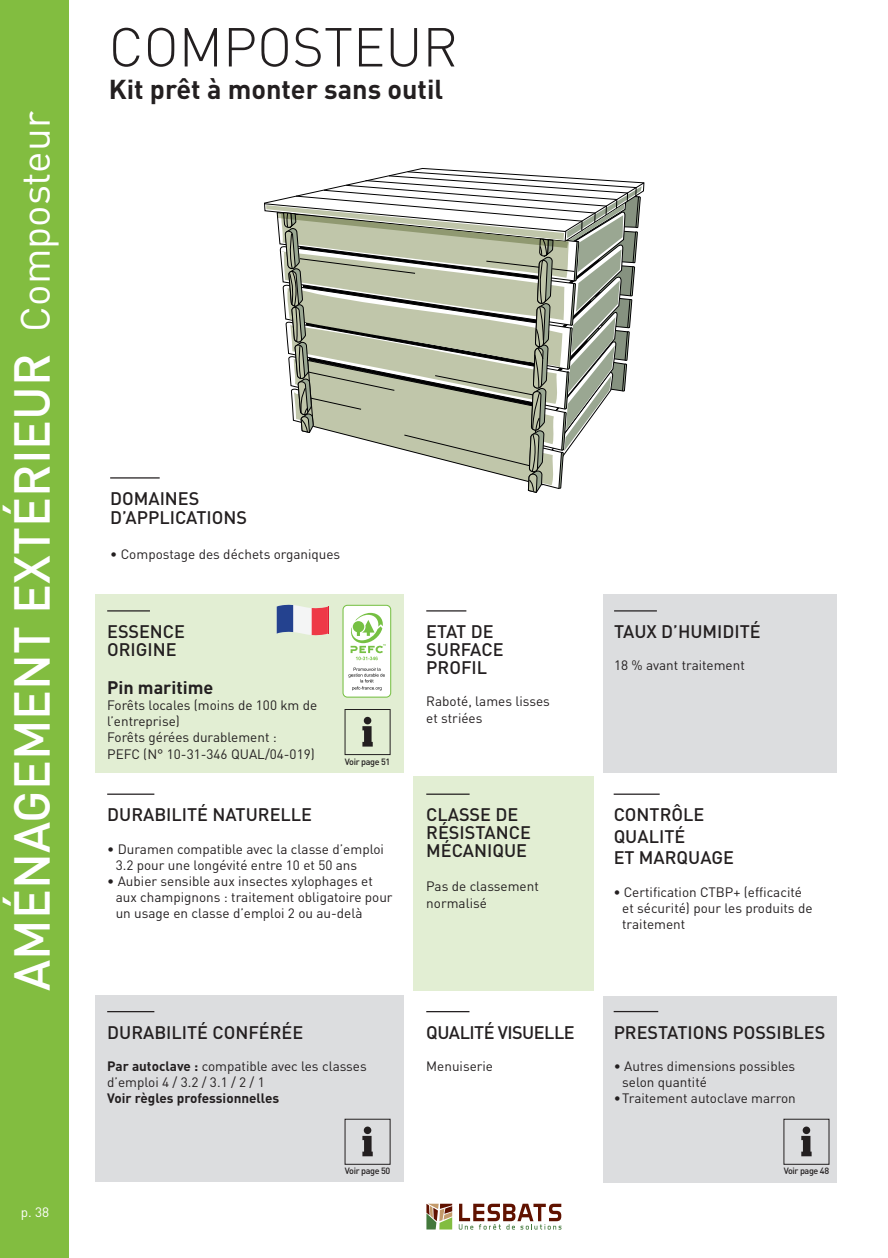
<style>
.page{position:relative;width:888px;height:1258px;background:#fff}
.page>*{position:absolute;margin:0;border:0;box-sizing:border-box;transform-origin:0 0}
.t1{font:300 54px "DIN";color:#231f20}
.t2{font:500 49.8px "DIN";color:#fff}
.t3{font:700 27px "DIN";color:#231f20}
.t4{font:500 18px/18px "DIN";color:#231f20}
.t5{font:500 18px "DIN";letter-spacing:-.03em;color:#231f20}
.t6{font:700 18px "DIN";color:#231f20}
.t7{font:13.5px/16.2px "DIN";color:#231f20}
.t8{font:700 13.5px "DIN";color:#231f20}
.t9{font:13.5px "DIN";color:#fff}
.t10{font:500 9px "DIN";letter-spacing:-.04em;color:#231f20}
.s1{font-weight:400;font-size:40.5px}
.s2{font-weight:700}
</style>
<div class="page">
<div style="left:0;top:0;width:69px;height:1258px;background:#82bd40"></div>
<svg style="left:459px;top:1204px;width:102px;height:25px"></svg>
<svg style="left:426px;top:1204px;width:26px;height:25px"></svg>
<div style="left:95px;top:594px;width:309px;height:178px;background:#e2eed3"></div>
<div style="left:95px;top:995px;width:309px;height:187px;background:#dcdddf"></div>
<div style="left:603px;top:594px;width:234px;height:178px;background:#dcdddf"></div>
<div style="left:603px;top:996px;width:234px;height:186px;background:#dcdddf"></div>
<div style="left:413px;top:776px;width:181px;height:215px;background:#e2eed3"></div>
<hr style="left:107px;top:610px;width:43px;height:1px;background:#231f20">
<hr style="left:107px;top:793px;width:47px;height:2px;background:#231f20">
<hr style="left:614px;top:793px;width:46px;height:2px;background:#231f20">
<hr style="left:426px;top:610px;width:40px;height:1px;background:#231f20">
<hr style="left:110px;top:477px;width:50px;height:1px;background:#231f20">
<hr style="left:426px;top:1011px;width:43px;height:1px;background:#231f20">
<hr style="left:107px;top:1011px;width:47px;height:1px;background:#231f20">
<hr style="left:614px;top:610px;width:43px;height:1px;background:#231f20">
<hr style="left:614px;top:1011px;width:44px;height:1px;background:#231f20">
<hr style="left:426px;top:793px;width:44px;height:2px;background:#231f20">
<svg style="left:264px;top:168px;width:381px;height:325px"></svg>
<div style="left:343px;top:606px;width:47px;height:91px;background:#fff;border-radius:4px"></div>
<div style="left:343px;top:605px;width:48px;height:92px;border:1px solid #76c043;border-radius:4px"></div>
<svg style="left:348px;top:668px;width:37px;height:22px"></svg>
<svg style="left:350px;top:613px;width:36px;height:47px"></svg>
<svg style="left:277px;top:605px;width:52px;height:30px"></svg>
<div style="left:345px;top:709px;width:45px;height:46px;border:1px solid #231f20"></div>
<svg style="left:362px;top:717px;width:11px;height:29px"></svg>
<svg style="left:362px;top:1126px;width:11px;height:30px"></svg>
<svg style="left:801px;top:1126px;width:11px;height:30px"></svg>
<h2 class="t2" style="left:0;top:991px;width:881px;rotate:-90deg">AMÉNAGEMENT EXTÉRIEUR <span class="s1">Composteur</span></h2>
<p class="t9" style="left:21px;top:1203px;width:30px">p. 38</p>
<h1 class="t1" style="left:109px;top:14px;width:148px">COMPOSTEUR</h1>
<h3 class="t3" style="left:109px;top:72px;width:336px">Kit prêt à monter sans outil</h3>
<h3 class="t4" style="left:110px;top:488px;width:137px;line-height:19.5px">DOMAINES<br>D’APPLICATIONS</h3>
<p class="t7" style="left:110px;top:545px;width:232px">• Compostage des déchets organiques</p>
<h3 class="t4" style="left:107px;top:622px;width:68px">ESSENCE<br>ORIGINE</h3>
<h3 class="t6" style="left:107px;top:675px;width:108px">Pin maritime</h3>
<p class="t7" style="left:107px;top:697px;width:212px">Forêts locales (moins de 100 km de l’entreprise)<br>Forêts gérées durablement :<br>PEFC (N° 10-31-346 QUAL/04-019)</p>
<p class="t10" style="left:345px;top:755px;width:47px">VOIR PAGE 51</p>
<h3 class="t4" style="left:107px;top:805px;width:206px">DURABILITÉ NATURELLE</h3>
<p class="t7" style="left:116px;top:840px;width:270px;text-indent:-9px">• Duramen compatible avec la classe d’emploi<br>3.2 pour une longévité entre 10 et 50 ans</p>
<p class="t7" style="left:116px;top:873px;width:278px;text-indent:-9px">• Aubier sensible aux insectes xylophages et aux champignons : traitement obligatoire pour un usage en classe d’emploi 2 ou au-delà</p>
<h3 class="t4" style="left:426px;top:622px;width:56px">ETAT DE<br>SUR</h3>
<h3 class="t4" style="left:426px;top:640px;width:62px;text-indent:35px">FACE<br>PROFIL</h3>
<p class="t7" style="left:426px;top:693px;width:125px">Raboté, lames lisses et striées</p>
<h3 class="t4" style="left:426px;top:805px;width:94px">CLASSE DE<br>RÉSISTANCE<br>MÉCANIQUE</h3>
<p class="t7" style="left:426px;top:878px;width:114px">Pas de classement normalisé</p>
<h3 class="t4" style="left:107px;top:1022px;width:195px">DURABILITÉ CONFÉRÉE</h3>
<p class="t7" style="left:107px;top:1058px;width:261px"><span class="s2">Par autoclave :</span> compatible avec les classes d’emploi 4 / 3.2 / 3.1 / 2 / 1</p>
<p class="t8" style="left:107px;top:1090px;width:173px">Voir règles professionnelles</p>
<h3 class="t5" style="left:426px;top:1020px;width:147px">QUALITÉ VISUELLE</h3>
<p class="t7" style="left:426px;top:1058px;width:68px">Menuiserie</p>
<h3 class="t4" style="left:614px;top:622px;width:148px">TAUX D’HUMIDITÉ</h3>
<p class="t7" style="left:614px;top:657px;width:132px">18 % avant traitement</p>
<h3 class="t4" style="left:614px;top:803px;width:119px;line-height:21.6px">CONTRÔLE<br>QUALITÉ<br>ET MARQUAGE</h3>
<p class="t7" style="left:622px;top:883px;width:192px;text-indent:-9px"><span class="s2">•</span> Certification CTBP+ (efficacité et sécurité) pour les produits de traitement</p>
<h3 class="t4" style="left:614px;top:1022px;width:12px">PRES</h3>
<h3 class="t4" style="left:658px;top:1022px;width:97px">TATIONS POSS</h3>
<h3 class="t4" style="left:776px;top:1022px;width:38px">IBLES</h3>
<p class="t7" style="left:622px;top:1058px;width:175px;text-indent:-9px">• Autres dimensions possibles selon quantité</p>
<p class="t7" style="left:614px;top:1090px;width:184px">•Traitement autoclave marron</p>
<p class="t10" style="left:345px;top:1165px;width:47px">VOIR PAGE 50</p>
<p class="t10" style="left:784px;top:1165px;width:47px">VOIR PAGE 48</p>
</div>
